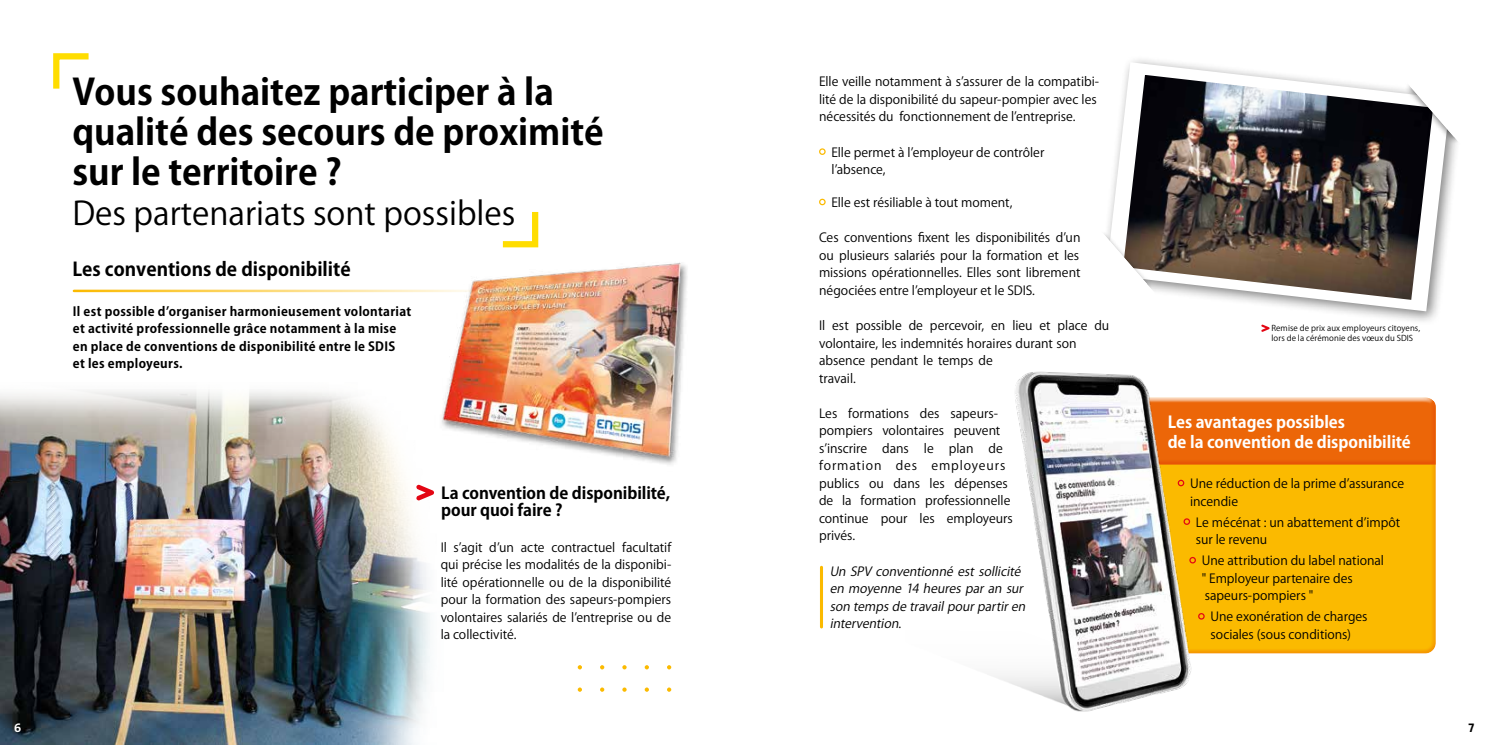
<style>
.page{position:relative;width:1489px;height:745px;background:#fff}
.page>*{position:absolute;margin:0;border:0;box-sizing:border-box;transform-origin:0 0}
.t1{font:700 35.62px/40px "Koz Go Pr 6 N";color:#000}
.t2{font:32px "Koz Go Pr 6 N";color:#000}
.t3{font:700 18.75px "Koz Go Pr 6 N";color:#000}
.t4{font:700 16.25px/20px "Koz Go Pr 6 N";letter-spacing:-.005em;color:#fff}
.t5{font:700 16.25px/17.5px "Koz Go Pr 6 N";letter-spacing:-.005em;color:#000}
.t6{font:12.5px/17.5px "Koz Go Pr 6 N";color:#000}
.t7{font:700 12.5px/17.5px "Koz Go Pr 6 N";letter-spacing:.025em;color:#000}
.t8{font:italic 12.5px/17.5px "Koz Go Pr 6 N";color:#000}
.t9{font:700 12.5px "The Mix C4 s";color:#fff}
.t10{font:700 12.5px "The Mix C4 s";color:#000}
.t11{font:8px/10px "Koz Go Pr 6 N";letter-spacing:.015em;color:#000}
.s1{font-style:normal}
</style>
<div class="page">
<div style="left:1126px;top:399px;width:310px;height:255px;background:#fbba00"></div>
<div style="left:1098px;top:55px;width:366px;height:270px;background:#000;opacity:.5"></div>
<svg style="left:1106px;top:62px;width:344px;height:249px"></svg>
<img style="left:1123px;top:75px;width:309px;height:225px">
<svg style="left:1393px;top:55px;width:71px;height:105px"></svg>
<svg style="left:1098px;top:217px;width:60px;height:107px"></svg>
<img style="left:0;top:391px;width:430px;height:353px">
<img style="left:421px;top:262px;width:266px;height:219px">
<svg style="left:667px;top:665px;width:4px;height:4px"></svg>
<svg style="left:644px;top:665px;width:5px;height:4px"></svg>
<svg style="left:600px;top:665px;width:4px;height:4px"></svg>
<svg style="left:622px;top:665px;width:4px;height:4px"></svg>
<svg style="left:577px;top:665px;width:5px;height:4px"></svg>
<svg style="left:667px;top:687px;width:4px;height:4px"></svg>
<svg style="left:644px;top:687px;width:5px;height:4px"></svg>
<svg style="left:600px;top:687px;width:4px;height:4px"></svg>
<svg style="left:622px;top:687px;width:4px;height:4px"></svg>
<svg style="left:577px;top:687px;width:5px;height:4px"></svg>
<svg style="left:1216px;top:397px;width:215px;height:2px"></svg>
<div style="left:1126px;top:399px;width:310px;height:66px;background:#e41b23;opacity:.2"></div>
<svg style="left:416px;top:484px;width:18px;height:16px"></svg>
<hr style="left:74px;top:289px;width:415px;height:3px;background:#fbba00">
<svg style="left:53px;top:53px;width:36px;height:36px"></svg>
<svg style="left:502px;top:212px;width:37px;height:36px"></svg>
<svg style="left:1261px;top:324px;width:8px;height:7px"></svg>
<div style="left:819px;top:148px;width:6px;height:7px;border:1px solid #fbba00;border-radius:50%"></div>
<div style="left:819px;top:198px;width:6px;height:7px;border:1px solid #fbba00;border-radius:50%"></div>
<img style="left:991px;top:371px;width:225px;height:341px">
<hr style="left:820px;top:565px;width:3px;height:63px;background:#fbba00;border-radius:2px">
<h1 class="t1" style="left:72px;top:73px;width:533px">Vous souhaitez participer à la qualité des secours de proximité sur le territoire ?</h1>
<h2 class="t2" style="left:72px;top:195px;width:444px">Des partenariats sont possibles</h2>
<h3 class="t3" style="left:72px;top:258px;width:280px">Les conventions de disponibilité</h3>
<p class="t7" style="left:73px;top:302px;width:340px">Il est possible d’organiser harmonieusement volontariat et activité professionnelle grâce notamment à la mise en place de conventions de disponibilité entre le SDIS<br>et les employeurs.</p>
<h3 class="t5" style="left:441px;top:484px;width:230px">La convention de disponibilité, pour quoi faire ?</h3>
<p class="t6" style="left:440px;top:538px;width:232px;text-align:justify">Il s’agit d’un acte contractuel facultatif qui précise les modalités de la disponibi&shy;lité opérationnelle ou de la disponibilité pour la formation des sapeurs-pompiers volontaires salariés de l’entreprise ou de la collectivité.</p>
<p class="t6" style="left:819px;top:73px;width:281px">Elle veille notamment à s’assurer de la compatibi&shy;lité de la disponibilité du sapeur-pompier avec les nécessités du fonctionnement de l’entreprise.</p>
<p class="t6" style="left:831px;top:143px;width:214px">Elle permet à l’employeur de contrôler l’absence,</p>
<p class="t6" style="left:831px;top:194px;width:182px">Elle est résiliable à tout moment,</p>
<p class="t6" style="left:819px;top:229px;width:263px;text-align:justify">Ces conventions fixent les disponibilités d’un ou plusieurs salariés pour la formation et les missions opérationnelles. Elles sont librement négociées entre l’employeur et le SDIS.</p>
<p class="t6" style="left:819px;top:317px;width:292px">Il est possible de percevoir, en lieu et place du volontaire, les indemnités horaires durant son absence pendant le temps de<br>travail.</p>
<p class="t6" style="left:819px;top:404px;width:195px">Les formations des sapeurs&shy;pompiers volontaires peuvent s’inscrire dans le plan de formation des employeurs publics ou dans les dépenses de la formation professionnelle continue pour les employeurs privés.</p>
<p class="t8" style="left:829px;top:562px;width:201px">Un SPV conventionnéestsollicité en moyenne14heuresparan sur son tempsdetravailpourpartiren intervention<span class="s1">.</span></p>
<p class="t11" style="left:1271px;top:323px;width:150px">Remise de prix aux employeurs citoyens, lors de la cérémonie des voeux du SDIS</p>
<h3 class="t4" style="left:1167px;top:412px;width:244px">Les avantages possibles<br>de la convention de disponibilité</h3>
<p class="t6" style="left:1189px;top:474px;width:215px">Une réduction de la prime d’assurance incendie</p>
<p class="t6" style="left:1195px;top:513px;width:206px">Le mécénat : un abattement d’impôt sur le revenu</p>
<p class="t6" style="left:1201px;top:551px;width:184px">Une attribution du label national " Employeur partenaire des sapeurs-pompiers "</p>
<p class="t6" style="left:1210px;top:608px;width:158px">Une exonération de charges sociales (sous conditions)</p>
<p class="t9" style="left:14px;top:719px;width:9px">6</p>
<p class="t10" style="left:1468px;top:719px;width:7px">7</p>
</div>
